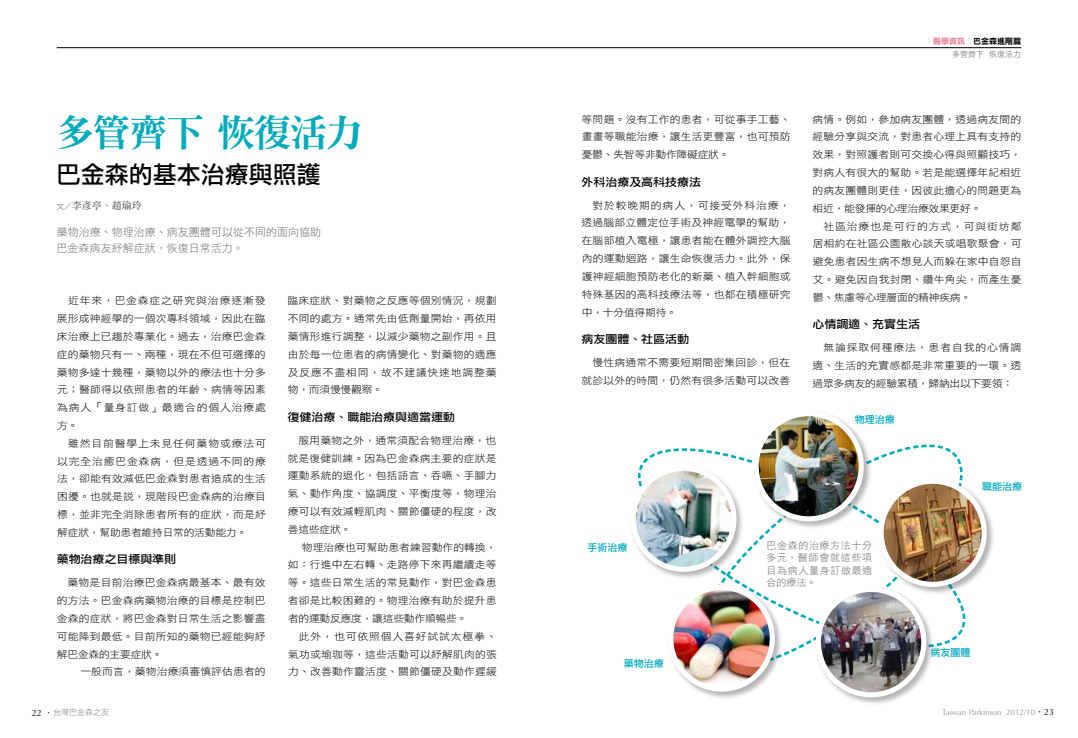
<style>
.page{position:relative;width:1078px;height:738px;background:#fff}
.page>*{position:absolute;margin:0;border:0;box-sizing:border-box;transform-origin:0 0}
.t1{font:38px "DF Ming Std W9";letter-spacing:-.05em;color:#00abbd}
.t2{font:24px "DF Li Hei Std W5";color:#000}
.t3{font:11.2px "DF Li Hei Std W5";letter-spacing:-.005em;color:#000;scale:1.08 1}
.t4{font:11px/16px "DF Li Hei Std W3";color:#6d6e71}
.t5{font:10px/17.8px "DF Li Hei Std W3";letter-spacing:.02em;color:#000;text-align:justify;scale:1.08 1}
.t6{font:10px "DF Li Hei Std W3";letter-spacing:-.025em;color:#000;scale:1.08 1}
.t7{font:10px "DF Li Hei Std W3";letter-spacing:.08em;color:#000;scale:1.08 1}
.t8{font:10px "DF Li Hei Std W3";letter-spacing:.075em;color:#000;scale:1.08 1}
.t9{font:10px/12px "DF Li Hei Std W3";letter-spacing:.065em;color:#6d6e71;text-align:justify}
.t10{font:10px "DF Li Hei Std W5";color:#00abbd}
.t11{font:10px "DF Li Hei Std W3";color:#000;scale:1.08 1}
.t12{font:10px "DF Li Song Std W5";color:#636466}
.t13{font:8px "Optima";color:#939598}
.t14{font:8px "DF Li Hei Std W7";color:#e38399}
.t15{font:8px "DF Li Hei Std W3";color:#808285}
.t16{font:8px "DF Li Hei Std W3";color:#636466}
.s1{font-family:"DF Li Hei Std W3";font-size:7.5px}
.s2{color:#000}
.s3{font-family:"Optima";font-size:9px;color:#000}
.s4{font-family:"DF Li Hei Std W5";font-size:9px;color:#000}
.s5{font-size:9px;color:#000}
</style>
<div class="page">
<hr style="left:57px;top:47px;width:963px;height:1px;background:#000">
<img style="left:756px;top:413px;width:105px;height:105px;border-radius:53px">
<img style="left:768px;top:431px;width:226px;height:216px">
<img style="left:875px;top:475px;width:114px;height:114px">
<img style="left:674px;top:553px;width:129px;height:145px">
<img style="left:670px;top:587px;width:102px;height:101px;border-radius:51px">
<img style="left:808px;top:583px;width:158px;height:121px">
<img style="left:818px;top:589px;width:105px;height:105px;border-radius:53px">
<div style="left:815px;top:586px;width:111px;height:110px;border:5px solid #fff;border-radius:50%"></div>
<img style="left:633px;top:432px;width:158px;height:232px">
<img style="left:635px;top:468px;width:98px;height:101px">
<div style="left:630px;top:465px;width:106px;height:106px;border:5px solid #fff;border-radius:50%"></div>
<div style="left:981px;top:480px;width:45px;height:12px;background:#fff"></div>
<p class="t1" style="left:57px;top:112px;width:308px">多管齊下 恢復活力</p>
<p class="t2" style="left:57px;top:161px;width:265px">巴金森的基本治療與照護</p>
<p class="t12" style="left:57px;top:200px;width:86px"><span class="s1">文／</span>李彥亭、趙瑜玲</p>
<p class="t4" style="left:57px;top:223px;width:266px">藥物治療、物理治療、病友團體可以從不同的面向協助巴金森病友紓解症狀，恢復日常活力。</p>
<p class="t7" style="left:68px;top:295px;width:184px">近年來，巴金森症之研究與治療逐漸發</p>
<p class="t5" style="left:57px;top:309px;width:195px">展形成神經學的一個次專科領域，因此在臨</p>
<p class="t5" style="left:57px;top:327px;width:195px">床治療上已趨於專業化。過去，治療巴金森</p>
<p class="t5" style="left:57px;top:345px;width:195px">症的藥物只有一、兩種，現在不但可選擇的</p>
<p class="t5" style="left:57px;top:362px;width:195px">藥物多達十幾種，藥物以外的療法也十分多</p>
<p class="t5" style="left:57px;top:380px;width:195px">元；醫師得以依照患者的年齡、病情等因素</p>
<p class="t8" style="left:57px;top:402px;width:195px">為病人「量身訂做」最適合的個人治療處</p>
<p class="t5" style="left:57px;top:416px;width:21px">方。</p>
<p class="t7" style="left:68px;top:437px;width:185px">雖然目前醫學上未見任何藥物或療法可</p>
<p class="t8" style="left:57px;top:455px;width:195px">以完全治癒巴金森病，但是透過不同的療</p>
<p class="t5" style="left:57px;top:469px;width:195px">法，卻能有效減低巴金森對患者造成的生活</p>
<p class="t5" style="left:57px;top:487px;width:195px">困擾。也就是說，現階段巴金森病的治療目</p>
<p class="t5" style="left:57px;top:505px;width:195px">標，並非完全消除患者所有的症狀，而是紓</p>
<p class="t6" style="left:57px;top:526px;width:177px">解症狀，幫助患者維持日常的活動能力。</p>
<p class="t3" style="left:57px;top:552px;width:112px">藥物治療之目標與準則</p>
<p class="t5" style="left:68px;top:573px;width:185px">藥物是目前治療巴金森病最基本、最有效</p>
<p class="t5" style="left:57px;top:591px;width:195px">的方法。巴金森病藥物治療的目標是控制巴</p>
<p class="t5" style="left:57px;top:608px;width:195px">金森的症狀，將巴金森對日常生活之影響盡</p>
<p class="t5" style="left:57px;top:626px;width:195px">可能降到最低。目前所知的藥物已經能夠紓</p>
<p class="t6" style="left:57px;top:648px;width:99px">解巴金森的主要症狀。</p>
<p class="t5" style="left:80px;top:662px;width:173px">一般而言，藥物治療須審慎評估患者的</p>
<p class="t5" style="left:287px;top:291px;width:195px">臨床症狀、對藥物之反應等個別情況，規劃不同的處方。通常先由低劑量開始，再依用藥情形進行調整，以減少藥物之副作用。且由於每一位患者的病情變化、對藥物的適應及反應不盡相同，故不建議快速地調整藥物，而須慢慢觀察。</p>
<p class="t3" style="left:287px;top:410px;width:156px">復健治療、職能治療與適當運動</p>
<p class="t5" style="left:298px;top:430px;width:185px">服用藥物之外，通常須配合物理治療，也</p>
<p class="t5" style="left:287px;top:448px;width:195px">就是復健訓練。因為巴金森病主要的症狀是</p>
<p class="t5" style="left:287px;top:466px;width:195px">運動系統的退化，包括語言、吞嚥、手腳力</p>
<p class="t5" style="left:288px;top:484px;width:195px">氣、動作角度、協調度、平衡度等，物理治</p>
<p class="t5" style="left:288px;top:502px;width:195px">療可以有效減輕肌肉、關節僵硬的程度，改</p>
<p class="t5" style="left:288px;top:519px;width:60px">善這些症狀。</p>
<p class="t11" style="left:302px;top:541px;width:182px">物理治療也可幫助患者練習動作的轉換，</p>
<p class="t5" style="left:288px;top:555px;width:195px">如：行進中左右轉、走路停下來再繼續走等</p>
<p class="t5" style="left:288px;top:573px;width:195px">等。這些日常生活的常見動作，對巴金森患</p>
<p class="t5" style="left:288px;top:591px;width:195px">者卻是比較困難的。物理治療有助於提升患</p>
<p class="t6" style="left:288px;top:612px;width:168px">者的運動反應度，讓這些動作順暢些。</p>
<p class="t7" style="left:299px;top:630px;width:185px">此外，也可依照個人喜好試試太極拳、</p>
<p class="t5" style="left:288px;top:644px;width:195px">氣功或瑜珈等，這些活動可以紓解肌肉的張</p>
<p class="t5" style="left:288px;top:662px;width:195px">力、改善動作靈活度、關節僵硬及動作遲緩</p>
<p class="t5" style="left:581px;top:110px;width:195px">等問題。沒有工作的患者，可從事手工藝、畫畫等職能治療，讓生活更豐富，也可預防憂鬱、失智等非動作障礙症狀。</p>
<p class="t3" style="left:581px;top:175px;width:112px">外科治療及高科技療法</p>
<p class="t5" style="left:581px;top:196px;width:195px;text-indent:11px">對於較晚期的病人，可接受外科治療，透過腦部立體定位手術及神經電學的幫助，在腦部植入電極，讓患者能在體外調控大腦內的運動迴路，讓生命恢復活力。此外，保護神經細胞預防老化的新藥、植入幹細胞或特殊基因的高科技療法等，也都在積極研究中，十分值得期待。</p>
<p class="t3" style="left:581px;top:332px;width:101px">病友團體、社區活動</p>
<p class="t5" style="left:581px;top:353px;width:195px;text-align:right">慢性病通常不需要短期間密集回診，但在就診以外的時間，仍然有很多活動可以改善</p>
<p class="t14" style="left:924px;top:37px;width:97px">│醫學資訊│<span class="s2">巴金森進階篇</span></p>
<p class="t16" style="left:951px;top:49px;width:71px">多管齊下 恢復活力</p>
<p class="t5" style="left:812px;top:110px;width:195px">病情。例如，參加病友團體，透過病友間的</p>
<p class="t5" style="left:812px;top:128px;width:195px">經驗分享與交流，對患者心理上具有支持的</p>
<p class="t5" style="left:812px;top:145px;width:195px">效果，對照護者則可交換心得與照顧技巧，</p>
<p class="t5" style="left:812px;top:163px;width:195px">對病人有很大的幫助。若是能選擇年紀相近</p>
<p class="t5" style="left:812px;top:181px;width:195px">的病友團體則更佳，因彼此擔心的問題更為</p>
<p class="t6" style="left:812px;top:202px;width:158px">相近，能發揮的心理治療效果更好。</p>
<p class="t7" style="left:823px;top:220px;width:185px">社區治療也是可行的方式，可與街坊鄰</p>
<p class="t5" style="left:812px;top:234px;width:195px">居相約在社區公園散心談天或唱歌聚會，可</p>
<p class="t5" style="left:812px;top:252px;width:195px">避免患者因生病不想見人而躲在家中自怨自</p>
<p class="t5" style="left:812px;top:270px;width:195px">艾。避免因自我封閉、鑽牛角尖，而產生憂</p>
<p class="t6" style="left:812px;top:291px;width:148px">鬱、焦慮等心理層面的精神疾病。</p>
<p class="t3" style="left:812px;top:318px;width:101px">心情調適、充實生活</p>
<p class="t5" style="left:812px;top:338px;width:195px;text-indent:11px">無論採取何種療法，患者自我的心情調適、生活的充實感都是非常重要的一環。透過眾多病友的經驗累積，歸納出以下要領：</p>
<p class="t10" style="left:854px;top:414px;width:41px">物理治療</p>
<p class="t10" style="left:981px;top:480px;width:41px">職能治療</p>
<p class="t10" style="left:587px;top:542px;width:41px">手術治療</p>
<p class="t10" style="left:623px;top:657px;width:41px">藥物治療</p>
<p class="t9" style="left:766px;top:539px;width:107px">巴金森的治療方法十分多元，醫師會就這些項目為病人量身訂做最適合的療法。</p>
<p class="t10" style="left:930px;top:646px;width:41px">病友團體</p>
<p class="t15" style="left:32px;top:707px;width:79px"><span class="s3">22</span> <span class="s4">．</span>台灣巴金森之友</p>
<p class="t13" style="left:941px;top:707px;width:114px">Taiwan Parkinson 2012/10<span class="s4">．</span><span class="s5">23</span></p>
</div>
